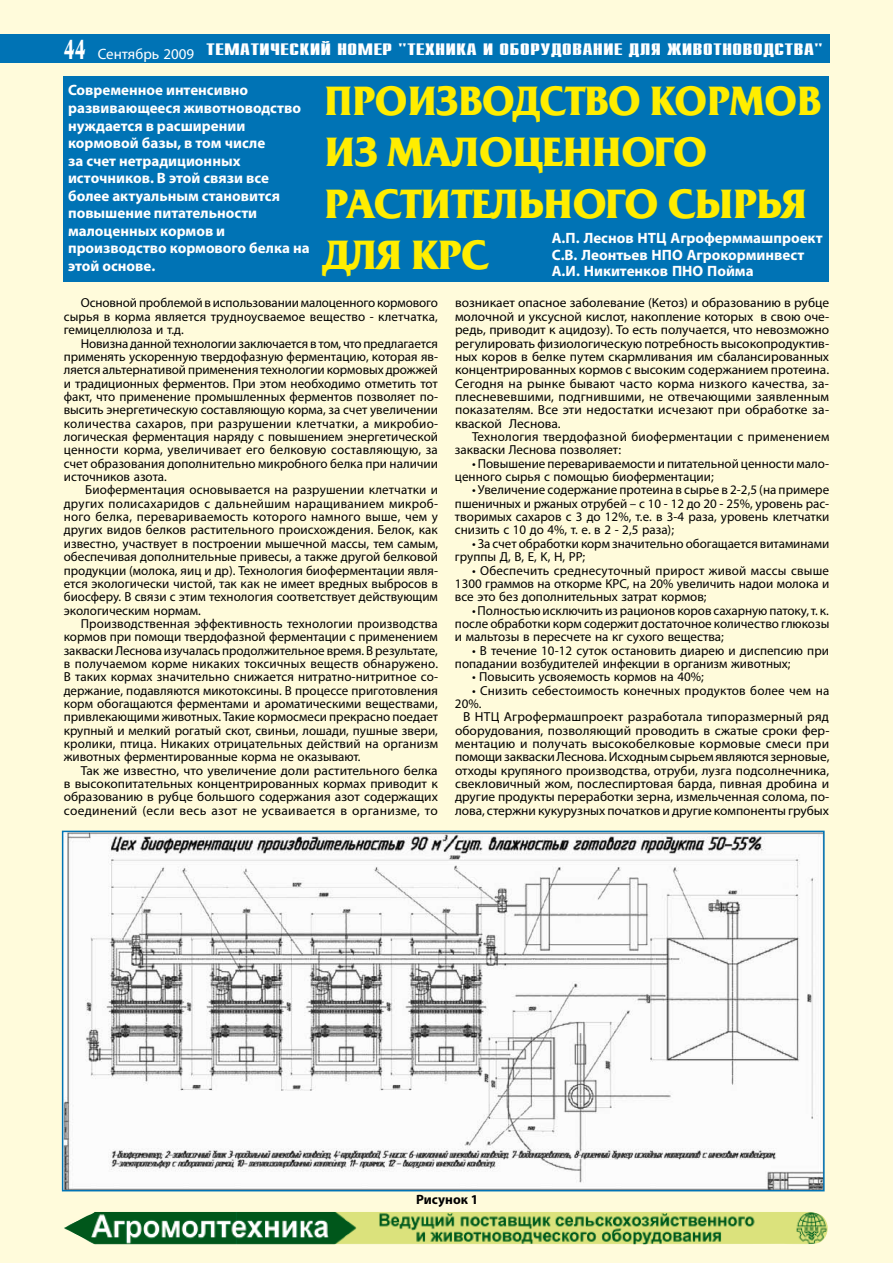
<style>
.page{position:relative;width:893px;height:1263px;background:#fffbdb}
.page>*{position:absolute;margin:0;border:0;box-sizing:border-box;transform-origin:0 0}
.t1{font:700 40.5px/51.2px "Friz Quadrata C";color:#ffed00;scale:.96 1}
.t2{font:700 16.5px "Compact C";color:#fff;scale:1.53 1}
.t3{font:700 15px/17.5px "Myriad Pro";color:#fff}
.t4{font:700 13.5px "Myriad Pro";color:#000}
.t5{font:13.05px/13.4px "Myriad Pro";color:#000;text-align:justify}
.s1{font-family:"Academy C";font-size:27px}
</style>
<div class="page">
<div style="left:64px;top:77px;width:765px;height:205px;background:#0073b5"></div>
<div style="left:0;top:34px;width:829px;height:29px;background:#0073b5"></div>
<img style="left:65px;top:834px;width:757px;height:354px">
<div style="left:62px;top:831px;width:763px;height:360px;border:2px solid #0073b5"></div>
<img style="left:64px;top:1212px;width:764px;height:32px">
<p class="t2" style="left:64px;top:41px;width:498px"><span class="s1">44</span> <sub>Сентябрь</sub> <sub>2009</sub> тематический номер "техника и оборудование для животноводства"</p>
<p class="t3" style="left:68px;top:81px;width:243px">Современное интенсивно развивающееся животноводство нуждается в расширении кормовой базы, в том числе<br>за счет нетрадиционных источников. В этой связи все более актуальным становится повышение питательности малоценных кормов и производство кормового белка на этой основе.</p>
<h1 class="t1" style="left:325px;top:77px;width:518px">ПРОИЗВОДСТВО КОРМОВ<br>ИЗ МАЛОЦЕННОГО<br>РАСТИТЕЛЬНОГО СЫРЬЯ<br>ДЛЯ КРС</h1>
<p class="t5" style="left:455px;top:296px;width:376px">возникает опасное заболевание (Кетоз) и образованию в рубце молочной и уксусной кислот, накопление которых в свою оче&shy;редь, приводит к ацидозу). То есть получается, что невозможно регулировать физиологическую потребность высокопродуктив&shy;ных коров в белке путем скармливания им сбалансированных концентрированных кормов с высоким содержанием протеина.<br>Сегодня на рынке бывают часто корма низкого качества, за&shy;плесневевшими, подгнившими, не отвечающими заявленным показателям. Все эти недостатки исчезают при обработке за&shy;кваской Леснова.</p>
<p class="t5" style="left:455px;top:430px;width:376px;text-indent:17px">Технология твердофазной биоферментации с применением закваски Леснова позволяет:</p>
<p class="t5" style="left:455px;top:456px;width:375px;text-indent:17px">• Повышение перевариваемости и питательной ценности мало&shy;ценного сырья с помощью биоферментации;</p>
<p class="t5" style="left:455px;top:483px;width:376px;text-indent:17px">• Увеличение содержание протеина в сырье в 2-2,5 (на примере пшеничных и ржаных отрубей – с 10 - 12 до 20 - 25%, уровень рас&shy;творимых сахаров с 3 до 12%, т.е. в 3-4 раза, уровень клетчатки снизить с 10 до 4%, т. е. в 2 - 2,5 раза);</p>
<p class="t5" style="left:455px;top:536px;width:376px;text-indent:17px">• За счет обработки корм значительно обогащается витаминами группы Д, B, E, K, H, РР;</p>
<p class="t5" style="left:455px;top:563px;width:376px;text-indent:17px">• Обеспечить среднесуточный прирост живой массы свыше 1300 граммов на откорме КРС, на 20% увеличить надои молока и все это без дополнительных затрат кормов;</p>
<p class="t5" style="left:455px;top:603px;width:376px;text-indent:17px">• Полностью исключить из рационов коров сахарную патоку, т. к. после обработки корм содержит достаточное количество глюкозы и мальтозы в пересчете на кг сухого вещества;</p>
<p class="t5" style="left:455px;top:643px;width:376px;text-indent:17px">• В течение 10-12 суток остановить диарею и диспепсию при попадании возбудителей инфекции в организм животных;</p>
<p class="t5" style="left:472px;top:670px;width:233px">• Повысить усвояемость кормов на 40%;</p>
<p class="t5" style="left:455px;top:683px;width:376px;text-indent:17px">• Снизить себестоимость конечных продуктов более чем на<br>20%.</p>
<p class="t5" style="left:455px;top:710px;width:376px;text-align:center">В НТЦ Агрофермашпроект разработала типоразмерный ряд оборудования, позволяющий проводить в сжатые сроки фер&shy;ментацию и получать высокобелковые кормовые смеси при помощи закваски Леснова. Исходным сырьем являются зерновые, отходы крупяного производства, отруби, лузга подсолнечника, свекловичный жом, послеспиртовая барда, пивная дробина и другие продукты переработки зерна, измельченная солома, по&shy;лова, стержни кукурузных початков и другие компоненты грубых</p>
<p class="t3" style="left:552px;top:229px;width:272px;line-height:16.5px">А.П. Леснов НТЦ Агроферммашпроект<br>С.В. Леонтьев НПО Агрокорминвест<br>А.И. Никитенков ПНО Пойма</p>
<p class="t5" style="left:64px;top:296px;width:376px;text-indent:17px">Основной проблемой в использовании малоценного кормового сырья в кормa является трудноусваемое вещество - клетчатка, гемицеллюлоза и т.д.</p>
<p class="t5" style="left:64px;top:336px;width:376px;text-indent:17px">Новизна данной технологии заключается в том, что предлагается применять ускоренную твердофазную ферментацию, которая яв&shy;ляется альтернативой применения технологии кормовых дрожжей и традиционных ферментов. При этом необходимо отметить тот факт, что применение промышленных ферментов позволяет по&shy;высить энергетическую составляющую корма, за счет увеличении количества сахаров, при разрушении клетчатки, а микробио&shy;логическая ферментация наряду с повышением энергетической ценности корма, увеличивает его белковую составляющую, за счет образования дополнительно микробного белка при наличии источников азота.</p>
<p class="t5" style="left:64px;top:483px;width:376px;text-indent:21px">Биоферментация основывается на разрушении клетчатки и других полисахаридов с дальнейшим наращиванием микроб&shy;ного белка, перевариваемость которого намного выше, чем у других видов белков растительного происхождения. Белок, как известно, участвует в построении мышечной массы, тем самым, обеспечивая дополнительные привесы, а также другой белковой продукции (молока, яиц и др). Технология биоферментации явля&shy;ется экологически чистой, так как не имеет вредных выбросов в биосферу. В связи с этим технология соответствует действующим экологическим нормам.</p>
<p class="t5" style="left:64px;top:617px;width:376px;text-indent:17px">Производственная эффективность технологии производства кормов при помощи твердофазной ферментации с применением закваски Леснова изучалась продолжительное время. В результате, в получаемом корме никаких токсичных веществ обнаружено.<br>В таких кормах значительно снижается нитратно-нитритное со&shy;держание, подавляются микотоксины. В процессе приготовления корм обогащаются ферментами и ароматическими веществами, привлекающими животных. Такие кормосмеси прекрасно поедает крупный и мелкий рогатый скот, свиньи, лошади, пушные звери, кролики, птица. Никаких отрицательных действий на организм животных ферментированные корма не оказывают.</p>
<p class="t5" style="left:64px;top:763px;width:376px;text-indent:17px">Так же известно, что увеличение доли растительного белка в высокопитательных концентрированных кормах приводит к образованию в рубце большого содержания азот содержащих соединений (если весь азот не усваивается в организме, то</p>
<p class="t4" style="left:416px;top:1190px;width:64px">Рисунок 1</p>
</div>
